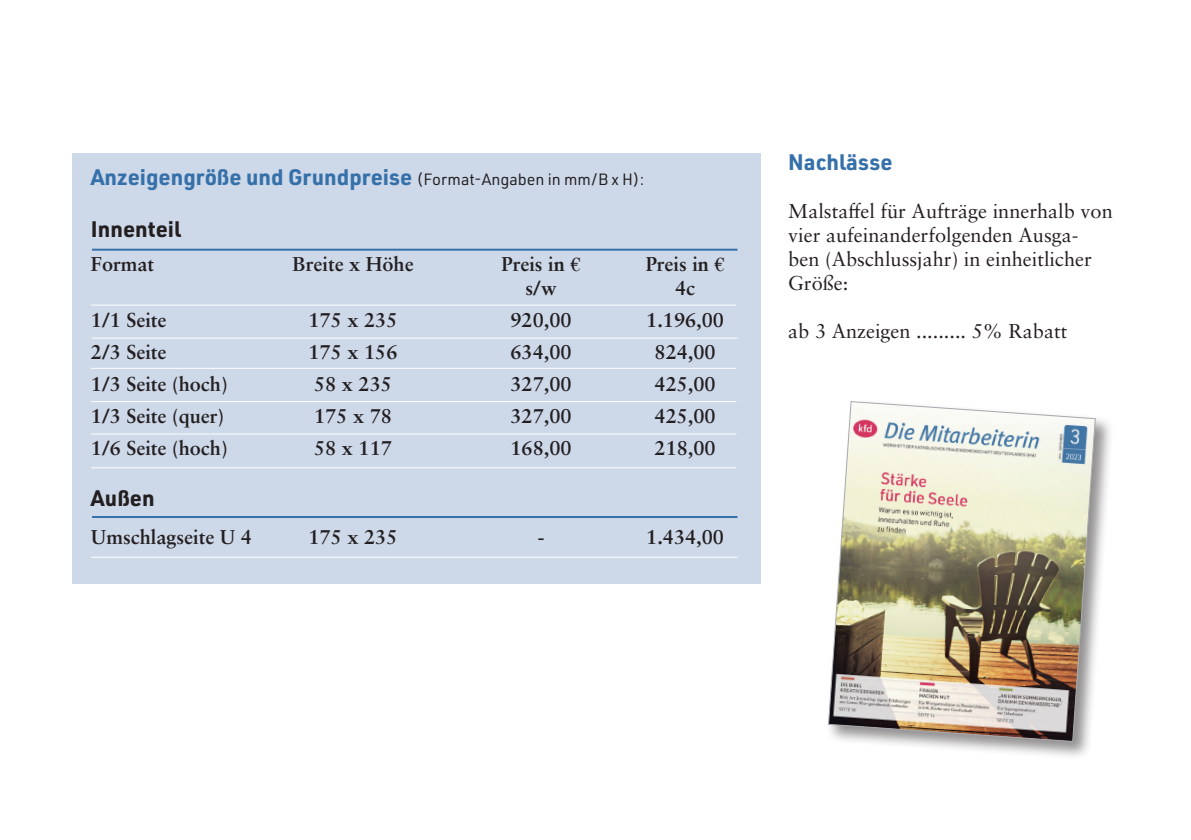
<style>
.page{position:relative;width:1191px;height:840px;background:#fff}
.page>*{position:absolute;margin:0;border:0;box-sizing:border-box;transform-origin:0 0}
.t1{font:700 22px "URWDIN";color:#3670a9}
.t2{font:700 22px "URWDIN";color:#231f20}
.t3{font:700 20px "Sabon LT Pro";color:#231f20}
.t4{font:20px/24px "Sabon LT Pro";color:#231f20}
.s1{font-weight:400;font-size:16px;color:#231f20}
.s2{font-family:"Times";font-weight:400}
</style>
<div class="page">
<div style="left:72px;top:153px;width:688px;height:430px;background:#cdd8e9"></div>
<hr style="left:92px;top:248px;width:645px;height:2px;background:#3670a9">
<hr style="left:92px;top:337px;width:645px;height:1px;background:#fff">
<hr style="left:91px;top:367px;width:645px;height:1px;background:#fff">
<hr style="left:91px;top:401px;width:645px;height:1px;background:#fff">
<hr style="left:91px;top:433px;width:645px;height:1px;background:#fff">
<hr style="left:91px;top:467px;width:645px;height:1px;background:#fff">
<hr style="left:91px;top:304px;width:645px;height:1px;background:#fff">
<hr style="left:92px;top:515px;width:645px;height:2px;background:#3670a9">
<hr style="left:91px;top:556px;width:646px;height:1px;background:#fff">
<div style="left:826px;top:398px;width:288px;height:361px;background:#231f20;opacity:.5"></div>
<img style="left:827px;top:400px;width:269px;height:342px">
<p class="t1" style="left:91px;top:162px;width:555px">Anzeigengröße und Grundpreise <span class="s1">(Format-Angaben in mm/B x H):</span></p>
<p class="t2" style="left:91px;top:214px;width:92px">Innenteil</p>
<p class="t3" style="left:91px;top:251px;width:65px">Format</p>
<p class="t3" style="left:292px;top:251px;width:123px">Breite x Höhe</p>
<p class="t3" style="left:501px;top:251px;width:80px">Preis in <span class="s2">€</span></p>
<p class="t3" style="left:645px;top:251px;width:80px">Preis in <span class="s2">€</span></p>
<p class="t3" style="left:525px;top:275px;width:33px">s/w</p>
<p class="t3" style="left:675px;top:275px;width:21px">4c</p>
<p class="t3" style="left:91px;top:307px;width:77px">1/1 Seite</p>
<p class="t3" style="left:308px;top:307px;width:90px">175 x 235</p>
<p class="t3" style="left:510px;top:307px;width:63px">920,00</p>
<p class="t3" style="left:646px;top:307px;width:79px">1.196,00</p>
<p class="t3" style="left:91px;top:339px;width:77px">2/3 Seite</p>
<p class="t3" style="left:308px;top:339px;width:90px">175 x 156</p>
<p class="t3" style="left:510px;top:339px;width:63px">634,00</p>
<p class="t3" style="left:654px;top:339px;width:63px">824,00</p>
<p class="t3" style="left:91px;top:371px;width:138px">1/3 Seite (hoch)</p>
<p class="t3" style="left:314px;top:371px;width:79px">58 x 235</p>
<p class="t3" style="left:510px;top:371px;width:63px">327,00</p>
<p class="t3" style="left:654px;top:371px;width:63px">425,00</p>
<p class="t3" style="left:91px;top:403px;width:135px">1/3 Seite (quer)</p>
<p class="t3" style="left:314px;top:403px;width:79px">175 x 78</p>
<p class="t3" style="left:510px;top:403px;width:63px">327,00</p>
<p class="t3" style="left:654px;top:403px;width:63px">425,00</p>
<p class="t3" style="left:91px;top:435px;width:138px">1/6 Seite (hoch)</p>
<p class="t3" style="left:314px;top:435px;width:79px">58 x 117</p>
<p class="t3" style="left:510px;top:435px;width:63px">168,00</p>
<p class="t3" style="left:654px;top:435px;width:63px">218,00</p>
<p class="t2" style="left:91px;top:482px;width:65px">Außen</p>
<p class="t3" style="left:91px;top:524px;width:163px">Umschlagseite U 4</p>
<p class="t3" style="left:308px;top:524px;width:90px">175 x 235</p>
<p class="t3" style="left:538px;top:524px;width:8px">-</p>
<p class="t3" style="left:646px;top:524px;width:79px">1.434,00</p>
<p class="t1" style="left:788px;top:147px;width:106px">Nachlässe</p>
<p class="t4" style="left:788px;top:198px;width:326px">Malstaffel für Aufträge innerhalb von vier aufeinanderfolgenden Ausga&shy;ben (Abschlussjahr) in einheitlicher<br>Größe:</p>
<p class="t4" style="left:788px;top:318px;width:280px">ab 3 Anzeigen ......... 5% Rabatt</p>
</div>
